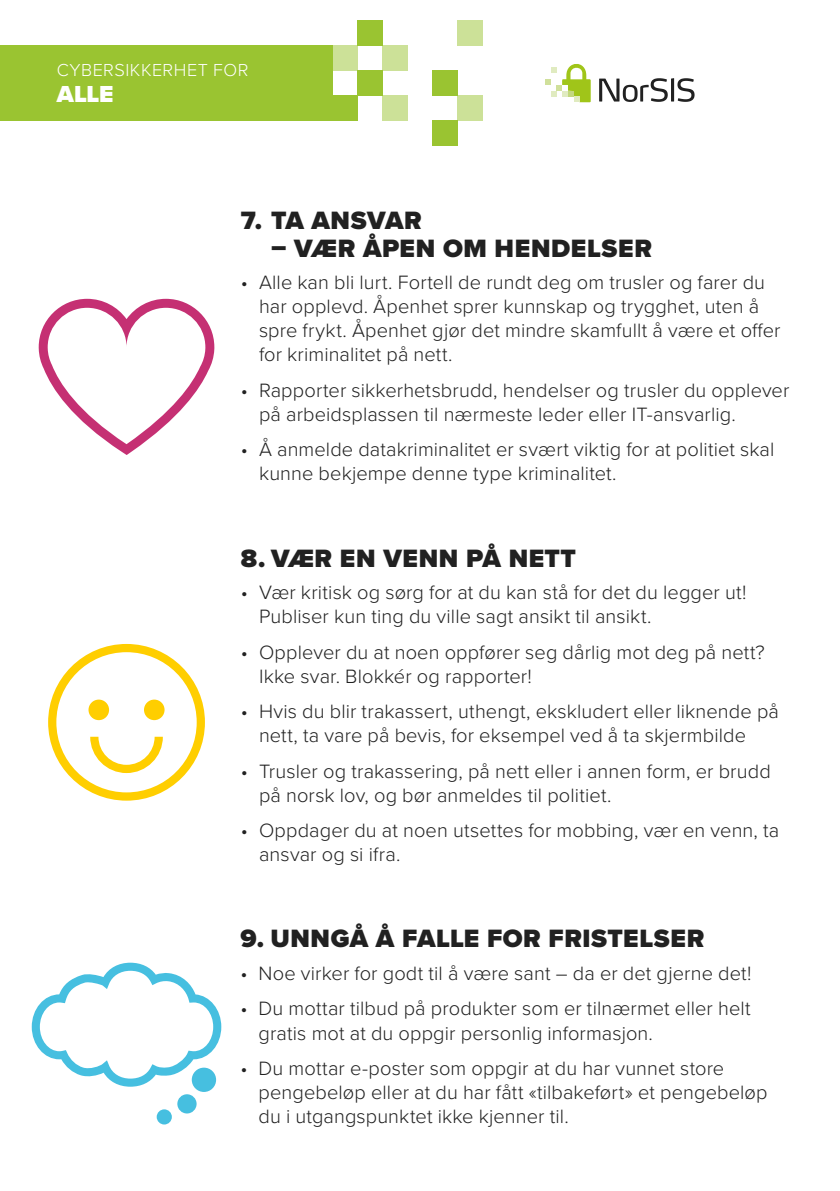
<style>
.page{position:relative;width:840px;height:1191px;background:#fff}
.page>*{position:absolute;margin:0;border:0;box-sizing:border-box;transform-origin:0 0}
.t1{font:900 26px "Proxima Nova";letter-spacing:.02em;color:#212121}
.t2{font:900 24px "Proxima Nova";color:#fff}
.t3{font:300 20px/24px "Proxima Nova";letter-spacing:.005em;color:#212121}
.t4{font:300 18px "Proxima Nova";letter-spacing:.03em;color:#fff}
</style>
<div class="page">
<div style="left:0;top:45px;width:332px;height:75px;background:#9ac431"></div>
<svg style="left:599px;top:78px;width:95px;height:24px"></svg>
<svg style="left:545px;top:64px;width:45px;height:38px"></svg>
<div style="left:332px;top:95px;width:25px;height:25px;background:#9ac431"></div>
<div style="left:332px;top:45px;width:25px;height:25px;background:#cce198"></div>
<div style="left:357px;top:70px;width:25px;height:25px;background:#9ac431"></div>
<div style="left:382px;top:45px;width:25px;height:25px;background:#cce198"></div>
<div style="left:382px;top:95px;width:25px;height:25px;background:#cce198"></div>
<div style="left:457px;top:95px;width:25px;height:25px;background:#cce198"></div>
<div style="left:432px;top:70px;width:25px;height:25px;background:#9ac431"></div>
<div style="left:432px;top:120px;width:25px;height:25px;background:#9ac431"></div>
<div style="left:457px;top:20px;width:25px;height:25px;background:#cce198"></div>
<div style="left:357px;top:20px;width:25px;height:25px;background:#9ac431"></div>
<svg style="left:39px;top:299px;width:175px;height:156px"></svg>
<svg style="left:48px;top:644px;width:157px;height:156px"></svg>
<svg style="left:32px;top:962px;width:189px;height:124px"></svg>
<div style="left:192px;top:1067px;width:24px;height:25px;background:#46bfe0;border-radius:50%"></div>
<div style="left:177px;top:1094px;width:19px;height:19px;background:#46bfe0;border-radius:50%"></div>
<div style="left:157px;top:1109px;width:15px;height:15px;background:#46bfe0;border-radius:50%"></div>
<p class="t4" style="left:57px;top:56px;width:193px">CYBERSIKKERHET FOR</p>
<p class="t2" style="left:57px;top:76px;width:58px">ALLE</p>
<h1 class="t1" style="left:241px;top:201px;width:182px">7. TA ANSVAR</h1>
<h1 class="t1" style="left:271px;top:229px;width:382px">– VÆR ÅPEN OM HENDELSER</h1>
<p class="t3" style="left:259px;top:270px;width:522px;text-indent:-18px">• Alle kan bli lurt. Fortell de rundt deg om trusler og farer du har opplevd. Åpenhet sprer kunnskap og trygghet, uten å spre frykt. Åpenhet gjør det mindre skamfullt å være et offer for kriminalitet på nett.</p>
<p class="t3" style="left:259px;top:377px;width:531px;text-indent:-18px">• Rapporter sikkerhetsbrudd, hendelser og trusler du opplever på arbeidsplassen til nærmeste leder eller IT-ansvarlig.</p>
<p class="t3" style="left:259px;top:436px;width:516px;text-indent:-18px">• Å anmelde datakriminalitet er svært viktig for at politiet skal kunne bekjempe denne type kriminalitet.</p>
<h1 class="t1" style="left:241px;top:538px;width:336px">8. VÆR EN VENN PÅ NETT</h1>
<p class="t3" style="left:259px;top:580px;width:489px;text-indent:-18px">• Vær kritisk og sørg for at du kan stå for det du legger ut!<br>Publiser kun ting du ville sagt ansikt til ansikt.</p>
<p class="t3" style="left:259px;top:639px;width:507px;text-indent:-18px">• Opplever du at noen oppfører seg dårlig mot deg på nett?<br>Ikke svar. Blokkér og rapporter!</p>
<p class="t3" style="left:259px;top:698px;width:521px;text-indent:-18px">• Hvis du blir trakassert, uthengt, ekskludert eller liknende på nett, ta vare på bevis, for eksempel ved å ta skjermbilde</p>
<p class="t3" style="left:259px;top:758px;width:513px;text-indent:-18px">• Trusler og trakassering, på nett eller i annen form, er brudd på norsk lov, og bør anmeldes til politiet.</p>
<p class="t3" style="left:259px;top:817px;width:521px;text-indent:-18px">• Oppdager du at noen utsettes for mobbing, vær en venn, ta ansvar og si ifra.</p>
<h1 class="t1" style="left:240px;top:919px;width:465px">9. UNNGÅ Å FALLE FOR FRISTELSER</h1>
<p class="t3" style="left:240px;top:960px;width:512px">• Noe virker for godt til å være sant – da er det gjerne det!</p>
<p class="t3" style="left:258px;top:995px;width:493px;text-indent:-18px">• Du mottar tilbud på produkter som er tilnærmet eller helt gratis mot at du oppgir personlig informasjon.</p>
<p class="t3" style="left:258px;top:1055px;width:510px;text-indent:-18px">• Du mottar e-poster som oppgir at du har vunnet store pengebeløp eller at du har fått «tilbakeført» et pengebeløp du i utgangspunktet ikke kjenner til.</p>
</div>
